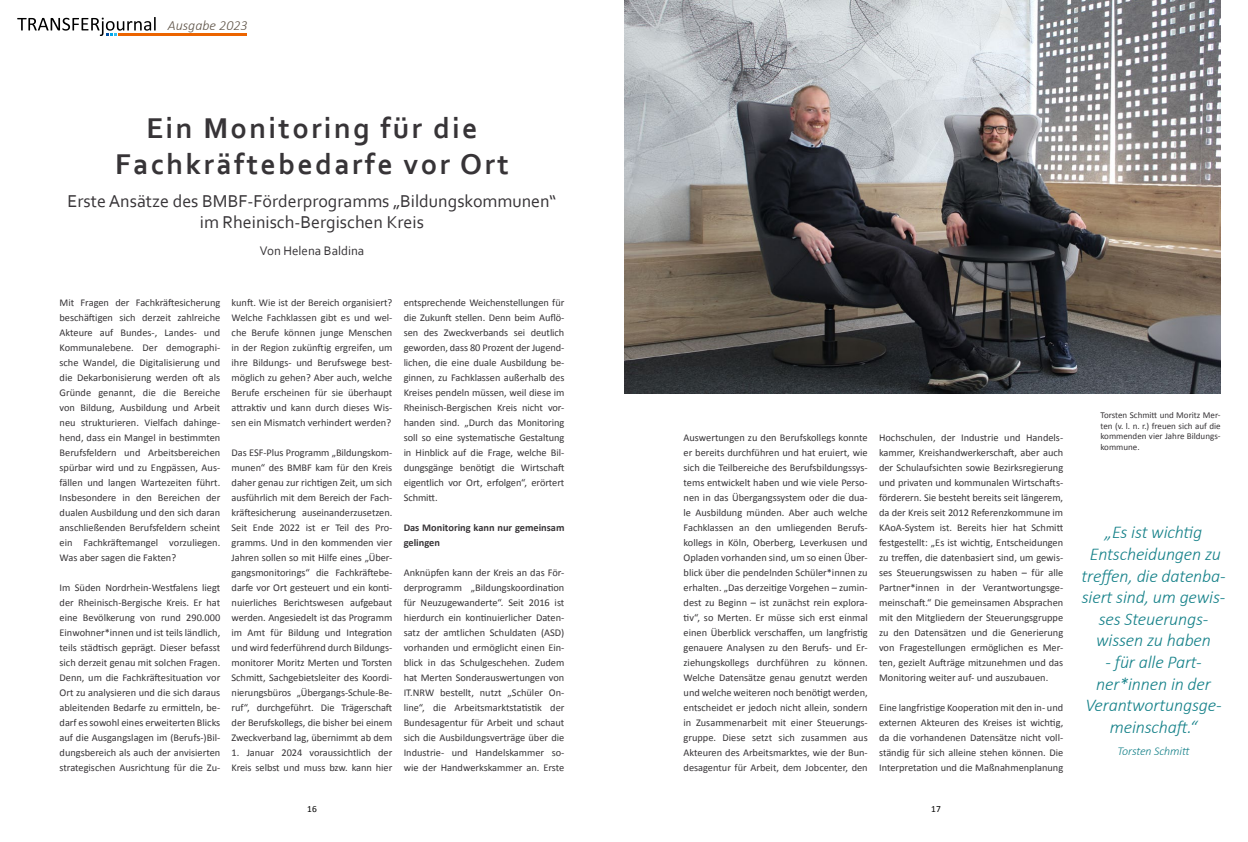
<style>
.page{position:relative;width:1248px;height:842px;background:#fff}
.page>*{position:absolute;margin:0;border:0;box-sizing:border-box;transform-origin:0 0}
.t1{font:700 30px/36px "Corbel";letter-spacing:.08em;color:#373437;text-align:center}
.t2{font:italic 300 18px/21.6px "Calibri";letter-spacing:-.01em;color:#158189;text-align:center}
.t3{font:18px/21.6px "Corbel";color:#373437;text-align:center}
.t4{font:italic 300 14px "Calibri";color:#5e5347}
.t5{font:13px "Corbel";color:#373437}
.t6{font:italic 300 12px "Calibri";letter-spacing:-.01em;color:#158189}
.t7{font:10.4px/15px "Calibri";color:#373437;text-align:justify}
.t8{font:700 10.4px/15px "Calibri";color:#373437}
.t9{font:9.4px "Calibri";color:#000}
.t10{font:9px/10.8px "Calibri";color:#373437;text-align:justify}
</style>
<div class="page">
<hr style="left:118px;top:33px;width:129px;height:3px;background:#ec6400">
<svg style="left:17px;top:17px;width:139px;height:19px"></svg>
<img style="left:624px;top:0;width:596px;height:394px">
<h3 class="t4" style="left:168px;top:17px;width:81px">Ausgabe 2023</h3>
<h1 class="t1" style="left:115px;top:109px;width:395px">Ein Monitoring für die<br>Fachkräftebedarfe vor Ort</h1>
<h2 class="t3" style="left:68px;top:189px;width:490px">Erste Ansätze des BMBF-Förderprogramms „Bildungskommunen“ im Rheinisch-Bergischen Kreis</h2>
<p class="t5" style="left:260px;top:243px;width:106px">Von Helena Baldina</p>
<p class="t7" style="left:60px;top:295px;width:162px">Mit Fragen der Fachkräftesicherung beschäftigen sich derzeit zahlreiche Akteure auf Bundes-, Landes- und Kommunalebene. Der demographi&shy;sche Wandel, die Digitalisierung und die Dekarbonisierung werden oft als Gründe genannt, die die Bereiche von Bildung, Ausbildung und Arbeit neu strukturieren. Vielfach dahinge&shy;hend, dass ein Mangel in bestimmten Berufsfeldern und Arbeitsbereichen spürbar wird und zu Engpässen, Aus&shy;fällen und langen Wartezeiten führt.<br>Insbesondere in den Bereichen der dualen Ausbildung und den sich daran anschließenden Berufsfeldern scheint ein Fachkräftemangel vorzuliegen.<br>Was aber sagen die Fakten?</p>
<p class="t7" style="left:60px;top:580px;width:162px">Im Süden Nordrhein-Westfalens liegt der Rheinisch-Bergische Kreis. Er hat eine Bevölkerung von rund 290.000<br>Einwohner*innen und ist teils ländlich, teils städtisch geprägt. Dieser befasst sich derzeit genau mit solchen Fragen.<br>Denn, um die Fachkräftesituation vor Ort zu analysieren und die sich daraus ableitenden Bedarfe zu ermitteln, be&shy;darf es sowohl eines erweiterten Blicks auf die Ausgangslagen im (Berufs-)Bil&shy;dungsbereich als auch der anvisierten strategischen Ausrichtung für die Zu-</p>
<p class="t7" style="left:231px;top:295px;width:162px">kunft. Wie ist der Bereich organisiert?<br>Welche Fachklassen gibt es und wel&shy;che Berufe können junge Menschen in der Region zukünftig ergreifen, um ihre Bildungs- und Berufswege best&shy;möglich zu gehen? Aber auch, welche Berufe erscheinen für sie überhaupt attraktiv und kann durch dieses Wis&shy;sen ein Mismatch verhindert werden?</p>
<p class="t7" style="left:231px;top:445px;width:162px">Das ESF-Plus Programm „Bildungskom&shy;munen“ des BMBF kam für den Kreis daher genau zur richtigen Zeit, um sich ausführlich mit dem Bereich der Fach&shy;kräftesicherung auseinanderzusetzen.<br>Seit Ende 2022 ist er Teil des Pro&shy;gramms. Und in den kommenden vier Jahren sollen so mit Hilfe eines „Über&shy;gangsmonitorings“ die Fachkräftebe&shy;darfe vor Ort gesteuert und ein konti&shy;nuierliches Berichtswesen aufgebaut werden. Angesiedelt ist das Programm im Amt für Bildung und Integration und wird federführend durch Bildungs&shy;monitorer Moritz Merten und Torsten Schmitt, Sachgebietsleiter des Koordi&shy;nierungsbüros „Übergangs-Schule-Be&shy;ruf“, durchgeführt. Die Trägerschaft der Berufskollegs, die bisher bei einem Zweckverband lag, übernimmt ab dem</p>
<p class="t7" style="left:231px;top:745px;width:162px">1. Januar 2024 voraussichtlich der<br>Kreis selbst und muss bzw. kann hier</p>
<p class="t7" style="left:403px;top:295px;width:162px">entsprechende Weichenstellungen für die Zukunft stellen. Denn beim Auflö&shy;sen des Zweckverbands sei deutlich geworden, dass 80 Prozent der Jugend&shy;lichen, die eine duale Ausbildung be&shy;ginnen, zu Fachklassen außerhalb des Kreises pendeln müssen, weil diese im Rheinisch-Bergischen Kreis nicht vor&shy;handen sind. „Durch das Monitoring soll so eine systematische Gestaltung in Hinblick auf die Frage, welche Bil&shy;dungsgänge benötigt die Wirtschaft eigentlich vor Ort, erfolgen“, erörtert Schmitt.</p>
<p class="t8" style="left:403px;top:520px;width:162px">Das Monitoring kann nur gemeinsam gelingen</p>
<p class="t7" style="left:403px;top:565px;width:162px">Anknüpfen kann der Kreis an das För&shy;derprogramm „Bildungskoordination für Neuzugewanderte“. Seit 2016 ist hierdurch ein kontinuierlicher Daten&shy;satz der amtlichen Schuldaten (ASD) vorhanden und ermöglicht einen Ein&shy;blick in das Schulgeschehen. Zudem hat Merten Sonderauswertungen von IT.NRW bestellt, nutzt „Schüler On&shy;line“, die Arbeitsmarktstatistik der Bundesagentur für Arbeit und schaut sich die Ausbildungsverträge über die Industrie- und Handelskammer so&shy;wie der Handwerkskammer an. Erste</p>
<p class="t7" style="left:683px;top:430px;width:186px">Auswertungen zu den Berufskollegs konnte er bereits durchführen und hat eruiert, wie sich die Teilbereiche des Berufsbildungssys&shy;tems entwickelt haben und wie viele Perso&shy;nen in das Übergangssystem oder die dua&shy;le Ausbildung münden. Aber auch welche Fachklassen an den umliegenden Berufs&shy;kollegs in Köln, Oberberg, Leverkusen und Opladen vorhanden sind, um so einen Über&shy;blick über die pendelnden Schüler*innen zu erhalten. „Das derzeitige Vorgehen – zumin&shy;dest zu Beginn – ist zunächst rein explora&shy;tiv“, so Merten. Er müsse sich erst einmal einen Überblick verschaffen, um langfristig genauere Analysen zu den Berufs- und Er&shy;ziehungskollegs durchführen zu können.<br>Welche Datensätze genau genutzt werden und welche weiteren noch benötigt werden, entscheidet er jedoch nicht allein, sondern in Zusammenarbeit mit einer Steuerungs&shy;gruppe. Diese setzt sich zusammen aus Akteuren des Arbeitsmarktes, wie der Bun&shy;desagentur für Arbeit, dem Jobcenter, den</p>
<p class="t7" style="left:879px;top:430px;width:186px">Hochschulen, der Industrie und Handels&shy;kammer, Kreishandwerkerschaft, aber auch der Schulaufsichten sowie Bezirksregierung und privaten und kommunalen Wirtschafts&shy;förderern. Sie besteht bereits seit längerem, da der Kreis seit 2012 Referenzkommune im KAoA-System ist. Bereits hier hat Schmitt festgestellt: „Es ist wichtig, Entscheidungen zu treffen, die datenbasiert sind, um gewis&shy;ses Steuerungswissen zu haben – für alle Partner*innen in der Verantwortungsge&shy;meinschaft.“ Die gemeinsamen Absprachen mit den Mitgliedern der Steuerungsgruppe zu den Datensätzen und die Generierung von Fragestellungen ermöglichen es Mer&shy;ten, gezielt Aufträge mitzunehmen und das Monitoring weiter auf- und auszubauen.</p>
<p class="t7" style="left:879px;top:700px;width:186px">Eine langfristige Kooperation mit den in- und externen Akteuren des Kreises ist wichtig, da die vorhandenen Datensätze nicht voll&shy;ständig für sich alleine stehen können. Die Interpretation und die Maßnahmenplanung</p>
<p class="t9" style="left:307px;top:803px;width:11px">16</p>
<p class="t9" style="left:931px;top:803px;width:11px">17</p>
<p class="t10" style="left:1100px;top:409px;width:122px">Torsten Schmitt und Moritz Mer&shy;ten (v. l. n. r.) freuen sich auf die kommenden vier Jahre Bildungs&shy;kommune.</p>
<h2 class="t2" style="left:1081px;top:521px;width:146px">„Es ist wichtig<br>Entscheidungen zu treffen, die datenba&shy;siert sind, um gewis&shy;ses Steuerungs&shy;wissen zu haben</h2>
<h2 class="t2" style="left:1085px;top:651px;width:137px">- für alle Part&shy;ner*innen in der<br>Verantwortungsge&shy;meinschaft.“</h2>
<p class="t6" style="left:1117px;top:744px;width:74px">Torsten Schmitt</p>
</div>
